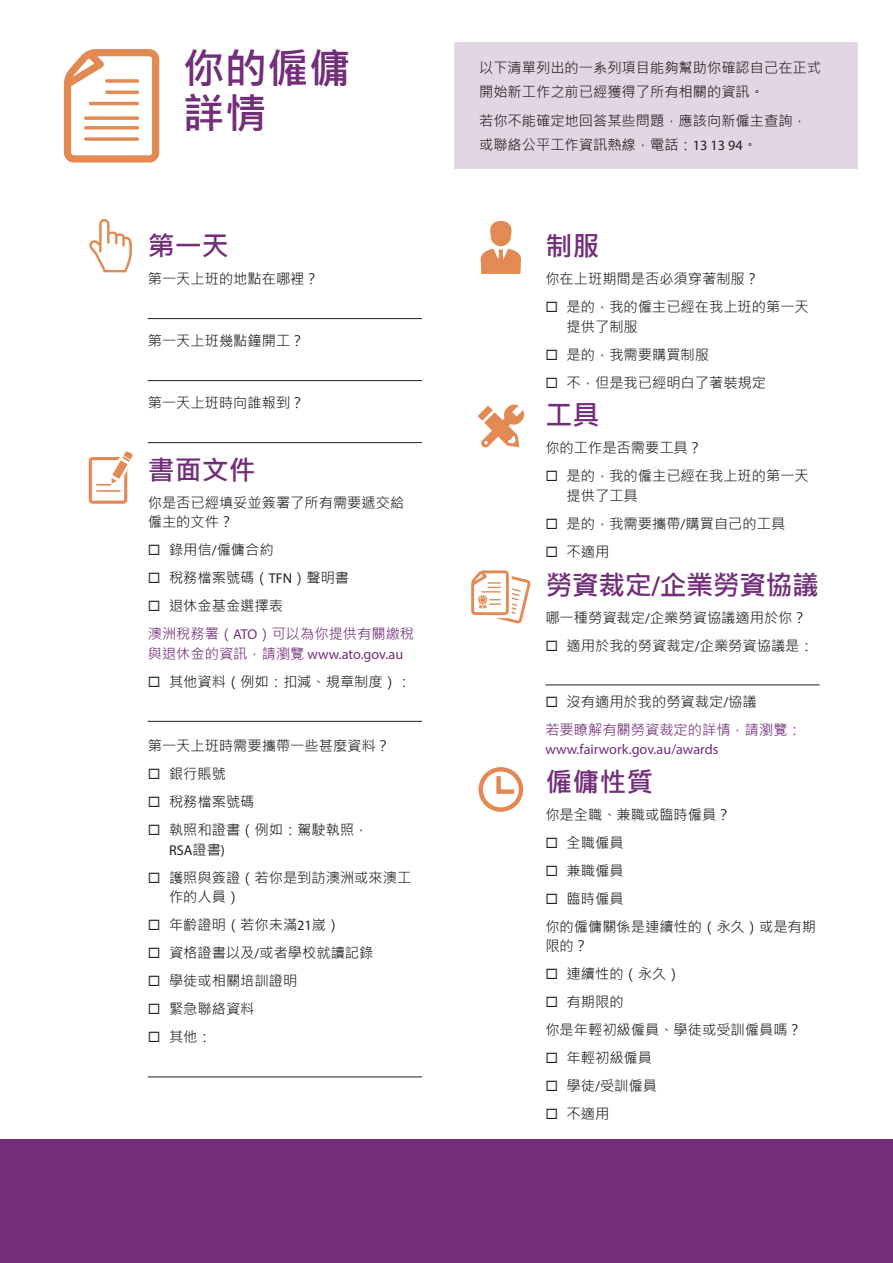
<style>
.page{position:relative;width:893px;height:1263px;background:#fff}
.page>*{position:absolute;margin:0;border:0;box-sizing:border-box;transform-origin:0 0}
.t1{font:700 42px/45px "Microsoft Jheng Hei";color:#732e7a}
.t2{font:700 27px "Microsoft Jheng Hei";color:#732e7a}
.t3{font:700 27px "Microsoft Jheng Hei";letter-spacing:-.02em;color:#732e7a}
.t4{font:14.25px/19.5px "Microsoft Jheng Hei";color:#231f20}
.t5{font:14.25px/28px "Microsoft Jheng Hei";color:#732e7a}
.t6{font:14.25px "Myriad Pro";color:#732e7a}
.t7{font:14.25px "Myriad Pro";color:#231f20}
.s1{font-family:"Myriad Pro"}
.s2{color:#231f20}
.s3{font-family:"Microsoft Jheng Hei"}
.s4{font-family:"Myriad Pro";font-weight:600}
.s5{font-family:"Myriad Pro";color:#231f20}
</style>
<div class="page">
<div style="left:0;top:1140px;width:893px;height:123px;background:#732e7a"></div>
<hr style="left:148px;top:318px;width:274px;height:1px;background:#231f20">
<hr style="left:148px;top:380px;width:274px;height:1px;background:#231f20">
<hr style="left:148px;top:442px;width:274px;height:1px;background:#231f20">
<hr style="left:148px;top:721px;width:274px;height:1px;background:#231f20">
<hr style="left:148px;top:1076px;width:274px;height:1px;background:#231f20">
<hr style="left:545px;top:684px;width:275px;height:1px;background:#231f20">
<svg style="left:89px;top:451px;width:44px;height:53px"></svg>
<hr style="left:96px;top:490px;width:25px;height:2px;background:#e28954">
<svg style="left:481px;top:221px;width:40px;height:53px"></svg>
<svg style="left:478px;top:404px;width:47px;height:44px"></svg>
<svg style="left:471px;top:570px;width:60px;height:54px"></svg>
<svg style="left:478px;top:767px;width:45px;height:45px"></svg>
<svg style="left:89px;top:219px;width:43px;height:53px"></svg>
<div style="left:454px;top:43px;width:403px;height:126px;background:#e3d6e4"></div>
<svg style="left:64px;top:49px;width:95px;height:114px"></svg>
<h1 class="t1" style="left:183px;top:46px;width:170px">你的僱傭詳情</h1>
<h2 class="t2" style="left:148px;top:229px;width:83px">第一天</h2>
<p class="t4" style="left:148px;top:269px;width:173px">第一天上班的地點在哪裡？</p>
<p class="t4" style="left:148px;top:331px;width:158px">第一天上班幾點鐘開工？</p>
<p class="t4" style="left:148px;top:393px;width:158px">第一天上班時向誰報到？</p>
<h2 class="t2" style="left:148px;top:453px;width:110px">書面文件</h2>
<p class="t4" style="left:148px;top:493px;width:258px">你是否已經填妥並簽署了所有需要遞交給僱主的文件？</p>
<p class="t4" style="left:148px;top:540px;width:127px">◻ 錄用信<span class="s1">/</span>僱傭合約</p>
<p class="t4" style="left:148px;top:568px;width:203px">◻ 稅務檔案號碼（<span class="s1">TFN</span>）聲明書</p>
<p class="t5" style="left:148px;top:592px;width:268px"><span class="s2">◻ 退休金基金選擇表<br></span>澳洲稅務署（<span class="s1">ATO</span>）可以為你提供有關繳稅</p>
<p class="t6" style="left:148px;top:645px;width:257px"><span class="s3">與退休金的資訊，請瀏覽</span> www.ato.gov.au</p>
<p class="t4" style="left:148px;top:672px;width:265px">◻ 其他資料（例如：扣減、規章制度）：</p>
<p class="t4" style="left:148px;top:736px;width:244px">第一天上班時需要攜帶一些甚麼資料？</p>
<p class="t4" style="left:148px;top:764px;width:80px">◻ 銀行賬號</p>
<p class="t4" style="left:148px;top:792px;width:108px">◻ 稅務檔案號碼</p>
<p class="t4" style="left:148px;top:820px;width:222px">◻ 執照和證書（例如：駕駛執照，</p>
<p class="t7" style="left:169px;top:841px;width:57px">RSA<span class="s3">證書</span>)</p>
<p class="t4" style="left:169px;top:868px;width:244px;text-indent:-21px">◻ 護照與簽證（若你是到訪澳洲或來澳工作的人員）</p>
<p class="t4" style="left:148px;top:915px;width:194px">◻ 年齡證明（若你未滿<span class="s1">21</span>嵗）</p>
<p class="t4" style="left:148px;top:943px;width:227px">◻ 資格證書以及<span class="s1">/</span>或者學校就讀記錄</p>
<p class="t4" style="left:148px;top:971px;width:151px">◻ 學徒或相關培訓證明</p>
<p class="t4" style="left:148px;top:999px;width:108px">◻ 緊急聯絡資料</p>
<p class="t4" style="left:148px;top:1027px;width:66px">◻ 其他：</p>
<p class="t4" style="left:479px;top:56px;width:344px;line-height:24px">以下清單列出的一系列項目能夠幫助你確認自己在正式開始新工作之前已經獲得了所有相關的資訊。</p>
<p class="t4" style="left:479px;top:108px;width:329px;line-height:24px">若你不能確定地回答某些問題，應該向新僱主查詢，或聯絡公平工作資訊熱線，電話：<span class="s1">13 13 94</span>。</p>
<h2 class="t2" style="left:545px;top:229px;width:55px">制服</h2>
<p class="t4" style="left:545px;top:269px;width:215px">你在上班期間是否必須穿著制服？</p>
<p class="t4" style="left:567px;top:297px;width:244px;text-indent:-21px">◻ 是的，我的僱主已經在我上班的第一天提供了制服</p>
<p class="t4" style="left:545px;top:345px;width:165px">◻ 是的，我需要購買制服</p>
<p class="t4" style="left:545px;top:373px;width:222px">◻ 不，但是我已經明白了著裝規定</p>
<h2 class="t2" style="left:545px;top:398px;width:55px">工具</h2>
<p class="t4" style="left:545px;top:438px;width:158px">你的工作是否需要工具？</p>
<p class="t4" style="left:567px;top:466px;width:244px;text-indent:-21px">◻ 是的，我的僱主已經在我上班的第一天提供了工具</p>
<p class="t4" style="left:545px;top:514px;width:241px">◻ 是的，我需要攜帶<span class="s1">/</span>購買自己的工具</p>
<p class="t4" style="left:545px;top:542px;width:66px">◻ 不適用</p>
<h2 class="t3" style="left:545px;top:568px;width:275px">勞資裁定<span class="s4">/</span>企業勞資協議</h2>
<p class="t4" style="left:545px;top:607px;width:263px">哪一種勞資裁定<span class="s1">/</span>企業勞資協議適用於你？</p>
<p class="t4" style="left:545px;top:635px;width:270px">◻ 適用於我的勞資裁定<span class="s1">/</span>企業勞資協議是：</p>
<p class="t5" style="left:545px;top:687px;width:258px"><span class="s2">◻ 沒有適用於我的勞資裁定</span><span class="s5">/</span><span class="s2">協議<br></span>若要瞭解有關勞資裁定的詳情，請瀏覽：</p>
<p class="t6" style="left:545px;top:740px;width:175px">www.fairwork.gov.au/awards</p>
<h2 class="t2" style="left:545px;top:765px;width:109px">僱傭性質</h2>
<p class="t4" style="left:545px;top:805px;width:187px">你是全職、兼職或臨時僱員？</p>
<p class="t4" style="left:545px;top:833px;width:80px">◻ 全職僱員</p>
<p class="t4" style="left:545px;top:861px;width:80px">◻ 兼職僱員</p>
<p class="t4" style="left:545px;top:884px;width:272px;line-height:28px">◻ 臨時僱員<br>你的僱傭關係是連續性的（永久）或是有期</p>
<p class="t4" style="left:545px;top:936px;width:44px">限的？</p>
<p class="t4" style="left:545px;top:964px;width:137px">◻ 連續性的（永久）</p>
<p class="t4" style="left:545px;top:988px;width:258px;line-height:28px">◻ 有期限的<br>你是年輕初級僱員、學徒或受訓僱員嗎？</p>
<p class="t4" style="left:545px;top:1048px;width:108px">◻ 年輕初級僱員</p>
<p class="t4" style="left:545px;top:1076px;width:113px">◻ 學徒<span class="s1">/</span>受訓僱員</p>
<p class="t4" style="left:545px;top:1104px;width:66px">◻ 不適用</p>
</div>
